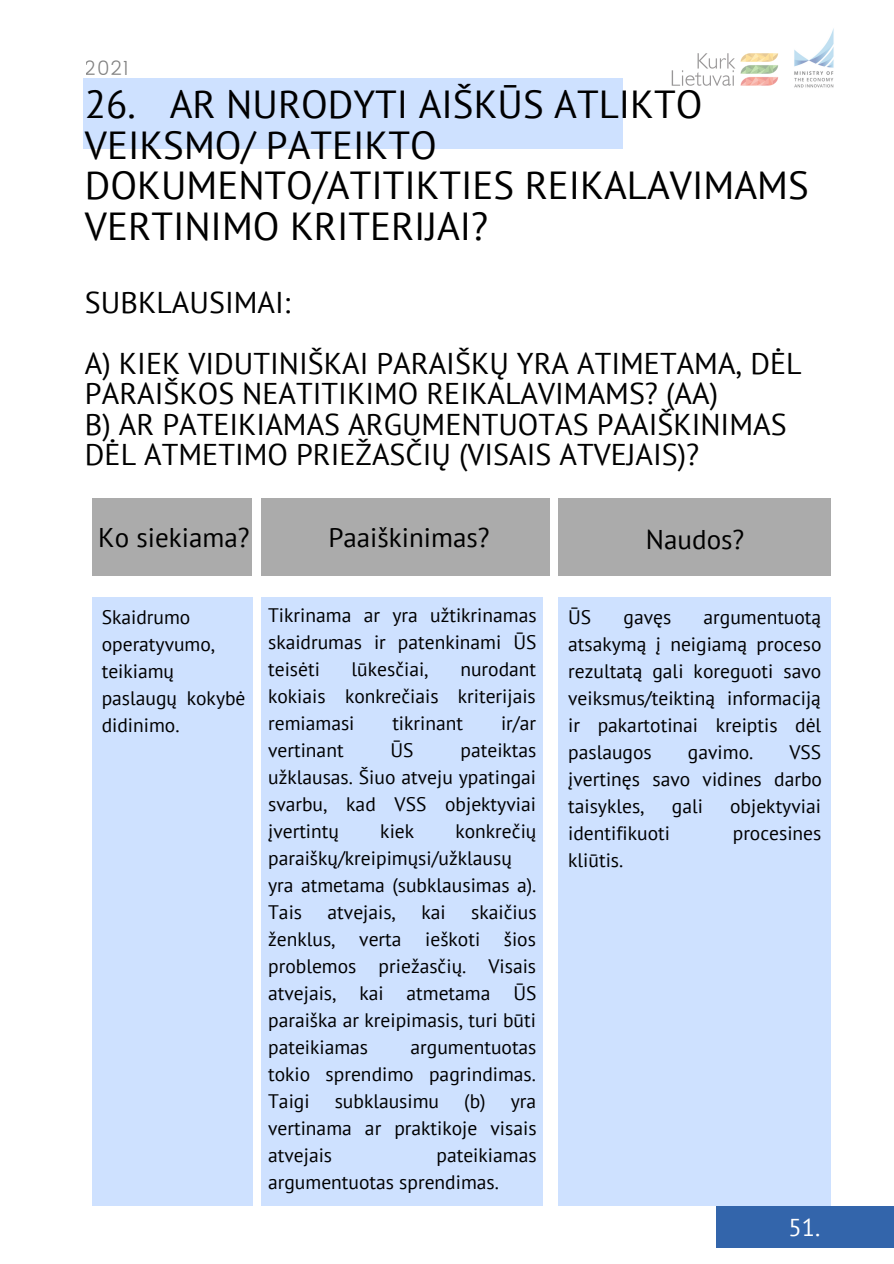
<style>
.page{position:relative;width:894px;height:1264px;background:#fff}
.page>*{position:absolute;margin:0;border:0;box-sizing:border-box;transform-origin:0 0}
.t1{font:39px/40.5px "PT Sans";color:#000}
.t2{font:30px/30.5px "PT Sans";color:#000}
.t3{font:27px "PT Sans";color:#000}
.t4{font:24.3px "PT Sans";color:#fff}
.t5{font:300 19.8px "Poppins";color:#000}
.t6{font:19.5px/27px "PT Sans";color:#000;text-align:justify}
</style>
<div class="page">
<div style="left:83px;top:78px;width:539px;height:71px;background:#cee1ff"></div>
<div style="left:92px;top:498px;width:160px;height:78px;background:#ababab"></div>
<div style="left:261px;top:498px;width:289px;height:78px;background:#ababab"></div>
<div style="left:558px;top:498px;width:273px;height:78px;background:#ababab"></div>
<div style="left:92px;top:597px;width:160px;height:608px;background:#cee1ff"></div>
<div style="left:261px;top:597px;width:282px;height:608px;background:#cee1ff"></div>
<div style="left:558px;top:597px;width:273px;height:608px;background:#cee1ff"></div>
<img style="left:671px;top:53px;width:107px;height:33px">
<img style="left:794px;top:28px;width:40px;height:60px">
<div style="left:716px;top:1206px;width:177px;height:41px;background:#3365ab"></div>
<p class="t5" style="left:85px;top:57px;width:45px">2021</p>
<h1 class="t1" style="left:85px;top:83px;width:725px">26. AR NURODYTI AIŠKŪS ATLIKTO<br>VEIKSMO/ PATEIKTO<br>DOKUMENTO/ATITIKTIES REIKALAVIMAMS<br>VERTINIMO KRITERIJAI?</h1>
<h2 class="t2" style="left:85px;top:271px;width:718px;line-height:60.8px">SUBKLAUSIMAI:<br>A) KIEK VIDUTINIŠKAI PARAIŠKŲ YRA ATIMETAMA, DĖL</h2>
<h2 class="t2" style="left:85px;top:378px;width:703px">PARAIŠKOS NEATITIKIMO REIKALAVIMAMS? (AA)<br>B) AR PATEIKIAMAS ARGUMENTUOTAS PAAIŠKINIMAS<br>DĖL ATMETIMO PRIEŽASČIŲ (VISAIS ATVEJAIS)?</h2>
<h3 class="t3" style="left:98px;top:519px;width:153px">Ko siekiama?</h3>
<h3 class="t3" style="left:328px;top:519px;width:163px">Paaiškinimas?</h3>
<h3 class="t3" style="left:645px;top:522px;width:100px">Naudos?</h3>
<p class="t6" style="left:102px;top:602px;width:145px;text-align:left">Skaidrumo operatyvumo, teikiamų paslaugų kokybė didinimo.</p>
<p class="t6" style="left:568px;top:602px;width:25px">ŪS</p>
<p class="t6" style="left:623px;top:602px;width:49px">gavęs</p>
<p class="t6" style="left:268px;top:601px;width:270px">Tikrinama ar yra užtikrinamas skaidrumas ir patenkinami ŪS teisėti</p>
<p class="t6" style="left:568px;top:602px;width:255px;text-indent:135px">argumentuotą atsakymą į neigiamą proceso rezultatą gali koreguoti savo veiksmus/teiktiną informaciją ir pakartotinai kreiptis dėl paslaugos</p>
<p class="t6" style="left:351px;top:655px;width:79px">lūkesčiai,</p>
<p class="t6" style="left:268px;top:655px;width:269px;text-indent:192px">nurodant kokiais konkrečiais kriterijais remiamasi</p>
<p class="t6" style="left:392px;top:709px;width:72px">tikrinant</p>
<p class="t6" style="left:501px;top:709px;width:37px">ir/ar</p>
<p class="t6" style="left:268px;top:736px;width:77px">vertinant</p>
<p class="t6" style="left:390px;top:736px;width:25px">ŪS</p>
<p class="t6" style="left:268px;top:736px;width:270px;text-indent:192px">pateiktas užklausas. Šiuo atveju ypatingai svarbu, kad VSS objektyviai įvertintų</p>
<p class="t6" style="left:568px;top:738px;width:255px;text-indent:221px">VSS įvertinęs savo vidines darbo taisykles,</p>
<p class="t6" style="left:687px;top:738px;width:67px">gavimo.</p>
<p class="t6" style="left:671px;top:792px;width:33px">gali</p>
<p class="t6" style="left:730px;top:792px;width:92px">objektyviai</p>
<p class="t6" style="left:268px;top:817px;width:270px;text-align:left;text-indent:187px">konkrečių paraiškų/kreipimųsi/užklausų yra atmetama (subklausimas a).<br>Tais</p>
<p class="t6" style="left:380px;top:817px;width:35px">kiek</p>
<p class="t6" style="left:568px;top:819px;width:103px">identifikuoti</p>
<p class="t6" style="left:732px;top:819px;width:90px">procesines</p>
<p class="t6" style="left:568px;top:846px;width:57px">kliūtis.</p>
<p class="t6" style="left:268px;top:898px;width:270px;text-indent:203px">skaičius ženklus, verta ieškoti šios problemos priežasčių. Visais atvejais, kai atmetama ŪS paraiška ar kreipimasis, turi būti pateikiamas</p>
<p class="t6" style="left:327px;top:898px;width:70px">atvejais,</p>
<p class="t6" style="left:421px;top:898px;width:26px">kai</p>
<p class="t6" style="left:268px;top:1033px;width:270px;text-indent:142px">argumentuotas tokio sprendimo pagrindimas.<br>Taigi</p>
<p class="t6" style="left:268px;top:1087px;width:270px;text-indent:196px">(b) yra vertinama ar praktikoje visais atvejais</p>
<p class="t6" style="left:334px;top:1087px;width:106px">subklausimu</p>
<p class="t6" style="left:268px;top:1141px;width:270px;text-indent:168px">pateikiamas argumentuotas sprendimas.</p>
<p class="t4" style="left:784px;top:1209px;width:38px">13.</p>
<p class="t4" style="left:788px;top:1211px;width:33px">51..</p>
</div>
